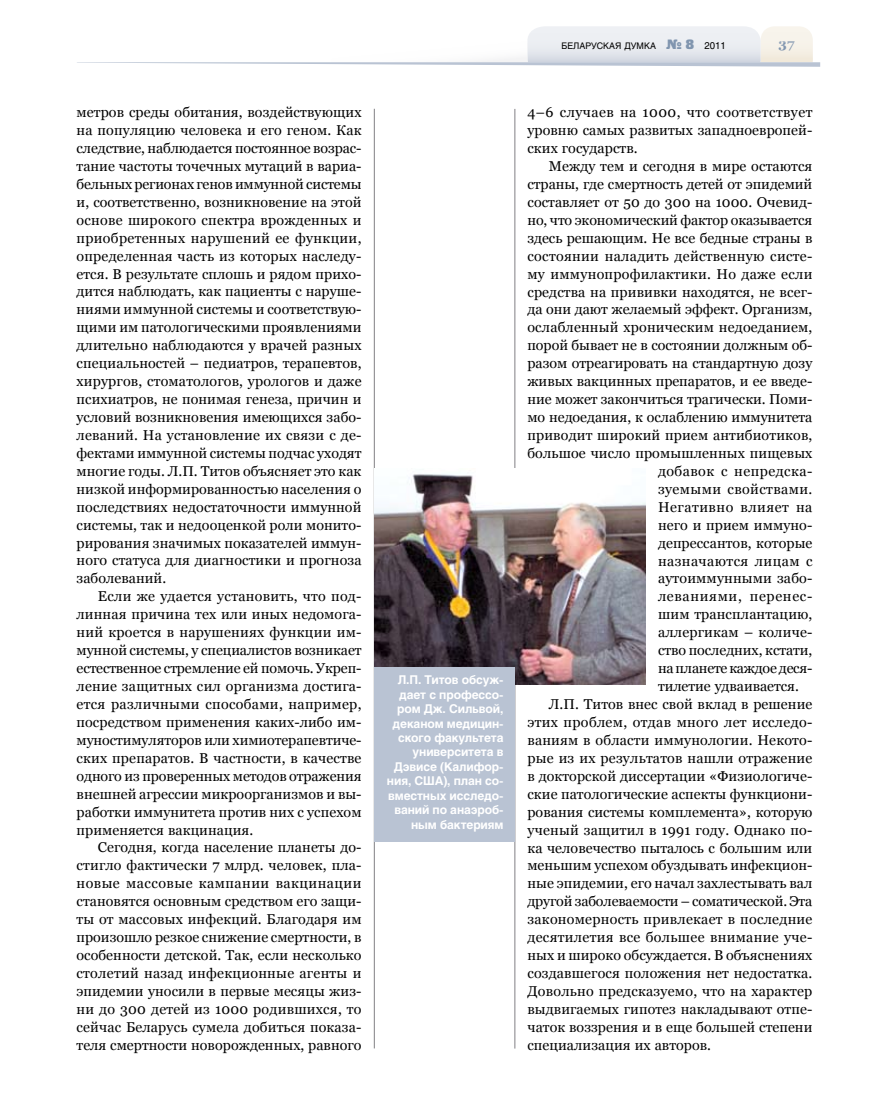
<style>
.page{position:relative;width:872px;height:1106px;background:#fff}
.page>*{position:absolute;margin:0;border:0;box-sizing:border-box;transform-origin:0 0}
.t1{font:14.25px/18px "Georgia";letter-spacing:.005em;color:#000;text-align:justify}
.t2{font:14.25px "Georgia";letter-spacing:.035em;color:#000}
.t3{font:14.25px "Georgia";letter-spacing:.03em;color:#000}
.t4{font:14.25px "Georgia";letter-spacing:.025em;color:#000}
.t5{font:14.25px "Georgia";letter-spacing:-.015em;color:#000}
.t6{font:14.25px "Georgia";letter-spacing:.05em;color:#000}
.t7{font:700 13.5px "Georgia";color:#8095af}
.t8{font:700 12px/14.4px "Helios";letter-spacing:-.01em;color:#fff;text-align:right}
.t9{font:9px "Helios";color:#000}
.s1{font-family:"Black Grotesk C";font-size:13.5px;color:#8095af}
.s2{font-size:9.75px}
</style>
<div class="page">
<hr style="left:374px;top:109px;width:1px;height:939px;background:#818084">
<hr style="left:514px;top:109px;width:1px;height:939px;background:#818084">
<svg style="left:77px;top:26px;width:743px;height:41px"></svg>
<img style="left:374px;top:468px;width:271px;height:216px">
<div style="left:374px;top:666px;width:140px;height:175px;background:#b9c3d3"></div>
<p class="t1" style="left:77px;top:103px;width:286px">метров среды обитания, воздействующих на популяцию человека и его геном. Как следствие, наблюдается постоянное возрас&shy;тание частоты точечных мутаций в вариа&shy;бельных регионах генов иммунной системы и, соответственно, возникновение на этой основе широкого спектра врожденных и приобретенных нарушений ее функции, определенная часть из которых наследу&shy;ется. В результате сплошь и рядом прихо&shy;дится наблюдать, как пациенты с наруше&shy;ниями иммунной системы и соответствую&shy;щими им патологическими проявлениями длительно наблюдаются у врачей разных специальностей – педиатров, терапевтов, хирургов, стоматологов, урологов и даже психиатров, не понимая генеза, причин и условий возникновения имеющихся забо&shy;леваний. На установление их связи с де&shy;фектами иммунной системы подчас уходят многие годы. Л.П. Титов объясняет это как низкой информированностью населения о последствиях недостаточности иммунной системы, так и недооценкой роли монито&shy;рирования значимых показателей иммун&shy;ного статуса для диагностики и прогноза заболеваний.</p>
<p class="t1" style="left:77px;top:587px;width:286px;text-indent:21px">Если же удается установить, что под&shy;линная причина тех или иных недомога&shy;ний кроется в нарушениях функции им&shy;мунной системы, у специалистов возникает естественное стремление ей помочь. Укреп&shy;ление защитных сил организма достига&shy;ется различными способами, например, посредством применения каких-либо им&shy;муностимуляторов или химиотерапевтиче&shy;ских препаратов. В частности, в качестве одного из проверенных методов отражения внешней агрессии микроорганизмов и вы&shy;работки иммунитета против них с успехом применяется вакцинация.</p>
<p class="t1" style="left:77px;top:838px;width:286px;text-indent:21px">Сегодня, когда население планеты до&shy;стигло фактически 7 млрд. человек, пла&shy;новые массовые кампании вакцинации становятся основным средством его защи&shy;ты от массовых инфекций. Благодаря им произошло резкое снижение смертности, в особенности детской. Так, если несколько столетий назад инфекционные агенты и эпидемии уносили в первые месяцы жиз&shy;ни до 300 детей из 1000 родившихся, то сейчас Беларусь сумела добиться показа&shy;теля смертности новорожденных, равного</p>
<p class="t8" style="left:387px;top:673px;width:118px">Л.П. Титов обсуж&shy;дает с профессо&shy;ром Дж. Сильвой, деканом медицин&shy;ского факультета университета в<br>Дэвисе (Калифор&shy;ния, США), план со&shy;вместных исследо&shy;ваний по анаэроб&shy;ным бактериям</p>
<p class="t9" style="left:561px;top:40px;width:166px">БЕЛАРУСКАЯ ДУМКА <span class="s1">№ 8</span> <span class="s2">2011</span></p>
<p class="t7" style="left:778px;top:36px;width:18px">37</p>
<p class="t1" style="left:527px;top:103px;width:286px">4–6 случаев на 1000, что соответствует уровню самых развитых западноевропей&shy;ских государств.</p>
<p class="t1" style="left:549px;top:157px;width:265px">Между тем и сегодня в мире остаются</p>
<p class="t1" style="left:527px;top:175px;width:286px">страны, где смертность детей от эпидемий</p>
<p class="t1" style="left:527px;top:193px;width:286px">составляет от 50 до 300 на 1000. Очевид-</p>
<p class="t1" style="left:527px;top:211px;width:286px">но, что экономический фактор оказывается</p>
<p class="t1" style="left:527px;top:229px;width:286px">здесь решающим. Не все бедные страны в</p>
<p class="t1" style="left:527px;top:247px;width:286px">состоянии наладить действенную систе-</p>
<p class="t1" style="left:527px;top:265px;width:286px">му иммунопрофилактики. Но даже если</p>
<p class="t1" style="left:527px;top:282px;width:286px">средства на прививки находятся, не всег-</p>
<p class="t1" style="left:527px;top:300px;width:286px">да они дают желаемый эффект. Организм,</p>
<p class="t1" style="left:527px;top:318px;width:286px">ослабленный хроническим недоеданием,</p>
<p class="t1" style="left:527px;top:336px;width:286px">порой бывает не в состоянии должным об-</p>
<p class="t1" style="left:527px;top:354px;width:286px">разом отреагировать на стандартную дозу</p>
<p class="t1" style="left:527px;top:372px;width:286px">живых вакцинных препаратов, и ее введе-</p>
<p class="t1" style="left:527px;top:390px;width:286px">ние может закончиться трагически. Поми-</p>
<p class="t1" style="left:527px;top:408px;width:286px">мо недоедания, к ослаблению иммунитета</p>
<p class="t1" style="left:527px;top:426px;width:286px">приводит широкий прием антибиотиков,</p>
<p class="t1" style="left:527px;top:444px;width:286px">большое число промышленных пищевых</p>
<p class="t2" style="left:658px;top:463px;width:156px">добавок с непредска-</p>
<p class="t3" style="left:658px;top:481px;width:156px">зуемыми свойствами.</p>
<p class="t2" style="left:658px;top:499px;width:156px">Негативно влияет на</p>
<p class="t1" style="left:658px;top:516px;width:156px">него и прием иммуно-</p>
<p class="t1" style="left:658px;top:533px;width:156px">депрессантов, которые</p>
<p class="t3" style="left:658px;top:552px;width:156px">назначаются лицам с</p>
<p class="t1" style="left:658px;top:569px;width:156px">аутоиммунными забо-</p>
<p class="t6" style="left:658px;top:588px;width:156px">леваниями, перенес-</p>
<p class="t1" style="left:658px;top:605px;width:156px">шим трансплантацию,</p>
<p class="t1" style="left:658px;top:623px;width:156px">аллергикам – количе-</p>
<p class="t1" style="left:658px;top:641px;width:156px">ство последних, кстати,</p>
<p class="t5" style="left:658px;top:660px;width:156px">на планете каждое деся-</p>
<p class="t1" style="left:658px;top:677px;width:142px">тилетие удваивается.</p>
<p class="t1" style="left:549px;top:695px;width:265px">Л.П. Титов внес свой вклад в решение</p>
<p class="t4" style="left:527px;top:714px;width:286px">этих проблем, отдав много лет исследо-</p>
<p class="t1" style="left:527px;top:731px;width:286px">ваниям в области иммунологии. Некото-</p>
<p class="t1" style="left:527px;top:749px;width:286px">рые из их результатов нашли отражение</p>
<p class="t1" style="left:527px;top:766px;width:286px">в докторской диссертации «Физиологиче-</p>
<p class="t1" style="left:527px;top:784px;width:286px">ские патологические аспекты функциони-</p>
<p class="t1" style="left:527px;top:802px;width:286px">рования системы комплемента», которую</p>
<p class="t1" style="left:527px;top:820px;width:286px">ученый защитил в 1991 году. Однако по-</p>
<p class="t1" style="left:527px;top:838px;width:286px">ка человечество пыталось с большим или</p>
<p class="t1" style="left:527px;top:856px;width:286px">меньшим успехом обуздывать инфекцион-</p>
<p class="t1" style="left:527px;top:874px;width:286px">ные эпидемии, его начал захлестывать вал</p>
<p class="t1" style="left:527px;top:892px;width:286px">другой заболеваемости – соматической. Эта</p>
<p class="t1" style="left:527px;top:910px;width:286px">закономерность привлекает в последние</p>
<p class="t1" style="left:527px;top:928px;width:286px">десятилетия все большее внимание уче-</p>
<p class="t1" style="left:527px;top:946px;width:286px">ных и широко обсуждается. В объяснениях</p>
<p class="t1" style="left:527px;top:964px;width:286px">создавшегося положения нет недостатка.</p>
<p class="t1" style="left:527px;top:982px;width:286px">Довольно предсказуемо, что на характер</p>
<p class="t1" style="left:527px;top:1000px;width:286px">выдвигаемых гипотез накладывают отпе-</p>
<p class="t1" style="left:527px;top:1017px;width:286px">чаток воззрения и в еще большей степени</p>
<p class="t1" style="left:527px;top:1035px;width:185px">специализация их авторов.</p>
</div>
